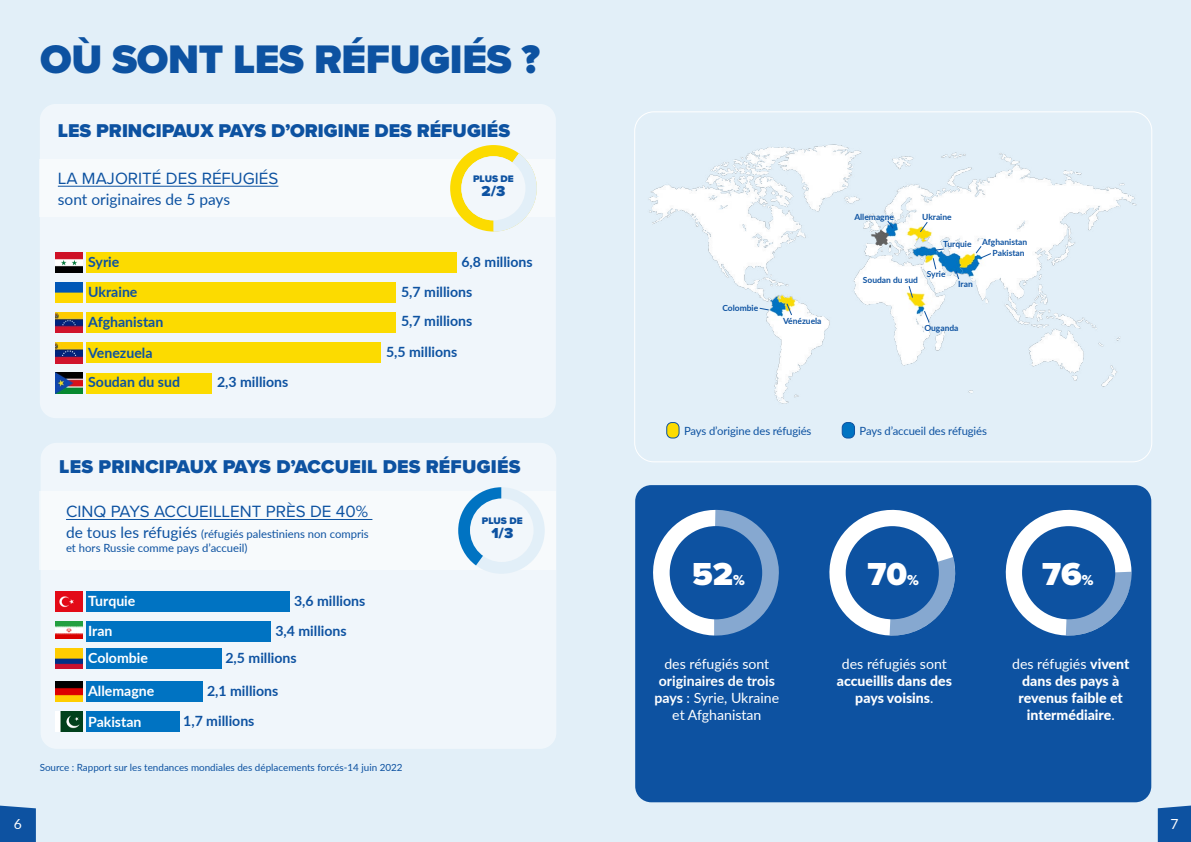
<style>
.page{position:relative;width:1191px;height:842px;background:#fff}
.page>*{position:absolute;margin:0;border:0;box-sizing:border-box;transform-origin:0 0}
.t1{font:900 41.3px "Proxima Nova";letter-spacing:-.01em;color:#0d52a1}
.t2{font:900 33px "Proxima Nova";color:#fff}
.t3{font:900 19.2px "Proxima Nova";color:#0d52a1}
.t4{font:16.9px "Proxima Nova";color:#0d52a1}
.t5{font:15.5px "Lato";color:#0d52a1}
.t6{font:900 15px "Proxima Nova";color:#0d52a1}
.t7{font:700 14.1px/30.2px "Lato";color:#0d52a1}
.t8{font:800 14.1px/16.9px "Lato";color:#fff;text-align:center}
.t9{font:14.1px/16.9px "Lato";color:#fff;text-align:center}
.t10{font:700 14.1px/27.1px "Lato";color:#fff}
.t11{font:13.9px "Lato";color:#fff}
.t12{font:11.3px/13.5px "Lato";letter-spacing:-.01em;color:#0d52a1}
.t13{font:9.9px "Lato";color:#0d52a1}
.t14{font:900 9.9px "Proxima Nova";color:#0d52a1}
.t15{font:700 8.5px "Lato";color:#0d52a1}
.s1{font-size:15.5px}
.s2{font-size:15px}
.s3{font-weight:700}
.s4{font-weight:400}
</style>
<div class="page">
<div style="left:0;top:0;width:595px;height:842px;background:#e2eff8"></div>
<div style="left:595px;top:0;width:596px;height:842px;background:#e2eff8"></div>
<img style="left:648px;top:144px;width:489px;height:260px">
<svg style="left:933px;top:258px;width:3px;height:11px"></svg>
<svg style="left:934px;top:249px;width:10px;height:2px"></svg>
<svg style="left:887px;top:221px;width:6px;height:8px"></svg>
<svg style="left:955px;top:271px;width:4px;height:8px"></svg>
<svg style="left:976px;top:246px;width:15px;height:12px"></svg>
<svg style="left:924px;top:311px;width:5px;height:12px"></svg>
<svg style="left:909px;top:286px;width:4px;height:12px"></svg>
<svg style="left:786px;top:304px;width:6px;height:11px"></svg>
<svg style="left:759px;top:308px;width:10px;height:2px"></svg>
<div style="left:40px;top:104px;width:516px;height:314px;background:#f0f6fb;border-radius:16px"></div>
<div style="left:41px;top:443px;width:515px;height:306px;background:#f0f6fb;border-radius:16px"></div>
<div style="left:40px;top:491px;width:516px;height:78px;background:#f7fafc"></div>
<hr style="left:66px;top:519px;width:306px;height:1px;background:#0d52a1">
<div style="left:458px;top:487px;width:87px;height:87px;background:#e2eff8;border-radius:50%"></div>
<svg style="left:458px;top:487px;width:43px;height:78px"></svg>
<div style="left:470px;top:498px;width:63px;height:64px;background:#f2f7fb;border-radius:50%"></div>
<div style="left:635px;top:485px;width:516px;height:317px;background:#0d52a1;border-radius:16px"></div>
<svg style="left:829px;top:509px;width:127px;height:127px"></svg>
<div style="left:845px;top:526px;width:94px;height:93px;background:#0d52a1;border-radius:50%"></div>
<svg style="left:1005px;top:509px;width:127px;height:127px"></svg>
<div style="left:1022px;top:526px;width:93px;height:93px;background:#0d52a1;border-radius:50%"></div>
<div style="left:39px;top:159px;width:515px;height:58px;background:#f7fafc"></div>
<hr style="left:58px;top:186px;width:220px;height:1px;background:#0d52a1">
<div style="left:450px;top:145px;width:86px;height:87px;background:#fcdb00;border-radius:50%"></div>
<svg style="left:492px;top:153px;width:44px;height:79px"></svg>
<div style="left:461px;top:156px;width:64px;height:64px;background:#f2f7fb;border-radius:50%"></div>
<svg style="left:920px;top:222px;width:7px;height:10px"></svg>
<div style="left:86px;top:252px;width:370px;height:21px;background:#fcdb00"></div>
<div style="left:86px;top:282px;width:310px;height:21px;background:#fcdb00"></div>
<div style="left:86px;top:312px;width:310px;height:21px;background:#fcdb00"></div>
<div style="left:86px;top:343px;width:294px;height:20px;background:#fcdb00"></div>
<div style="left:86px;top:373px;width:126px;height:20px;background:#fcdb00"></div>
<img style="left:56px;top:343px;width:26px;height:20px">
<img style="left:56px;top:373px;width:26px;height:20px">
<img style="left:56px;top:252px;width:26px;height:21px">
<img style="left:56px;top:282px;width:26px;height:21px">
<img style="left:56px;top:312px;width:26px;height:21px">
<div style="left:86px;top:591px;width:203px;height:20px;background:#0073c2"></div>
<div style="left:86px;top:621px;width:185px;height:21px;background:#0073c2"></div>
<div style="left:86px;top:648px;width:136px;height:21px;background:#0073c2"></div>
<img style="left:56px;top:591px;width:26px;height:20px">
<img style="left:56px;top:621px;width:26px;height:18px">
<img style="left:56px;top:648px;width:26px;height:21px">
<div style="left:666px;top:423px;width:13px;height:15px;background:#fcdb00;border-radius:5px"></div>
<div style="left:666px;top:422px;width:13px;height:16px;border:1px solid #0d52a1;border-radius:5px"></div>
<div style="left:842px;top:423px;width:12px;height:15px;background:#0073c2;border-radius:5px"></div>
<div style="left:842px;top:422px;width:12px;height:16px;border:1px solid #0d52a1;border-radius:5px"></div>
<svg style="left:0;top:806px;width:36px;height:36px"></svg>
<svg style="left:1157px;top:805px;width:34px;height:37px"></svg>
<div style="left:86px;top:681px;width:116px;height:21px;background:#0073c2"></div>
<div style="left:86px;top:711px;width:93px;height:21px;background:#0073c2"></div>
<img style="left:56px;top:681px;width:26px;height:21px">
<img style="left:56px;top:711px;width:26px;height:21px">
<svg style="left:653px;top:509px;width:126px;height:127px"></svg>
<h1 class="t1" style="left:40px;top:28px;width:501px">OÙ SONT LES RÉFUGIÉS ?</h1>
<h3 class="t3" style="left:58px;top:116px;width:454px">LES PRINCIPAUX PAYS D’ORIGINE DES RÉFUGIÉS</h3>
<p class="t4" style="left:58px;top:165px;width:222px">LA MAJORITÉ DES RÉFUGIÉS</p>
<p class="t5" style="left:58px;top:188px;width:174px">sont originaires de 5 pays</p>
<p class="t14" style="left:473px;top:171px;width:42px">PLUS DE</p>
<p class="t6" style="left:481px;top:179px;width:25px">2/3</p>
<p class="t7" style="left:88px;top:246px;width:33px">Syrie</p>
<p class="t7" style="left:401px;top:246px;width:133px;line-height:29.8px;text-indent:60px">6,8 millions<br>5,7 millions<br>5,7 millions</p>
<p class="t7" style="left:386px;top:336px;width:73px">5,5 millions</p>
<p class="t7" style="left:217px;top:367px;width:73px">2,3 millions</p>
<p class="t7" style="left:88px;top:276px;width:77px">Ukraine<br>Afghanistan</p>
<p class="t7" style="left:88px;top:338px;width:93px;line-height:29.2px">Venezuela<br>Soudan du sud</p>
<h3 class="t3" style="left:59px;top:453px;width:462px">LES PRINCIPAUX PAYS D’ACCUEIL DES RÉFUGIÉS</h3>
<p class="t4" style="left:66px;top:499px;width:303px">CINQ PAYS ACCUEILLENT PRÈS DE 40%</p>
<p class="t12" style="left:66px;top:527px;width:304px"><span class="s1">de tous les réfugiés</span> (réfugiés palestiniens non compris et hors Russie comme pays d’accueil)</p>
<p class="t14" style="left:482px;top:513px;width:42px">PLUS DE</p>
<p class="t6" style="left:491px;top:522px;width:23px">1/3</p>
<p class="t10" style="left:88px;top:586px;width:49px">Turquie</p>
<p class="t7" style="left:275px;top:585px;width:91px;text-indent:19px">3,6 millions<br>3,4 millions</p>
<p class="t7" style="left:225px;top:642px;width:73px">2,5 millions</p>
<p class="t10" style="left:88px;top:616px;width:61px">Iran<br>Colombie</p>
<p class="t10" style="left:88px;top:676px;width:68px">Allemagne</p>
<p class="t10" style="left:88px;top:708px;width:55px">Pakistan</p>
<p class="t7" style="left:183px;top:675px;width:97px;text-indent:24px">2,1 millions<br>1,7 millions</p>
<p class="t13" style="left:40px;top:760px;width:364px">Source : Rapport sur les tendances mondiales des déplacements forcés-14 juin 2022</p>
<p class="t15" style="left:854px;top:211px;width:41px">Allemagne</p>
<p class="t15" style="left:922px;top:211px;width:31px">Ukraine</p>
<p class="t15" style="left:943px;top:238px;width:30px">Turquie</p>
<p class="t15" style="left:982px;top:236px;width:47px">Afghanistan</p>
<p class="t15" style="left:992px;top:246px;width:33px">Pakistan</p>
<p class="t15" style="left:722px;top:302px;width:37px">Colombie</p>
<p class="t15" style="left:783px;top:314px;width:40px">Vénézuela</p>
<p class="t15" style="left:863px;top:274px;width:57px">Soudan du sud</p>
<p class="t15" style="left:926px;top:268px;width:20px">Syrie</p>
<p class="t15" style="left:958px;top:278px;width:16px">Iran</p>
<p class="t15" style="left:924px;top:321px;width:36px">Ouganda</p>
<p class="t12" style="left:684px;top:423px;width:129px">Pays d’origine des réfugiés</p>
<p class="t12" style="left:859px;top:423px;width:129px">Pays d’accueil des réfugiés</p>
<h2 class="t2" style="left:692px;top:549px;width:54px">52<span class="s2">%</span></h2>
<p class="t9" style="left:664px;top:655px;width:106px">des réfugiés sont</p>
<p class="t9" style="left:654px;top:672px;width:126px"><span class="s3">originaires de trois pays</span> : Syrie, Ukraine et Afghanistan</p>
<h2 class="t2" style="left:867px;top:549px;width:53px">70<span class="s2">%</span></h2>
<h2 class="t2" style="left:1042px;top:549px;width:53px">76<span class="s2">%</span></h2>
<p class="t9" style="left:842px;top:655px;width:106px">des réfugiés sont</p>
<p class="t8" style="left:837px;top:672px;width:117px">accueillis dans des pays voisins<span class="s4">.</span></p>
<p class="t8" style="left:1012px;top:655px;width:119px"><span class="s4">des réfugiés</span> vivent dans des pays à revenus faible et intermédiaire<span class="s4">.</span></p>
<p class="t11" style="left:14px;top:814px;width:10px">6</p>
<p class="t11" style="left:1170px;top:814px;width:10px">7</p>
</div>
